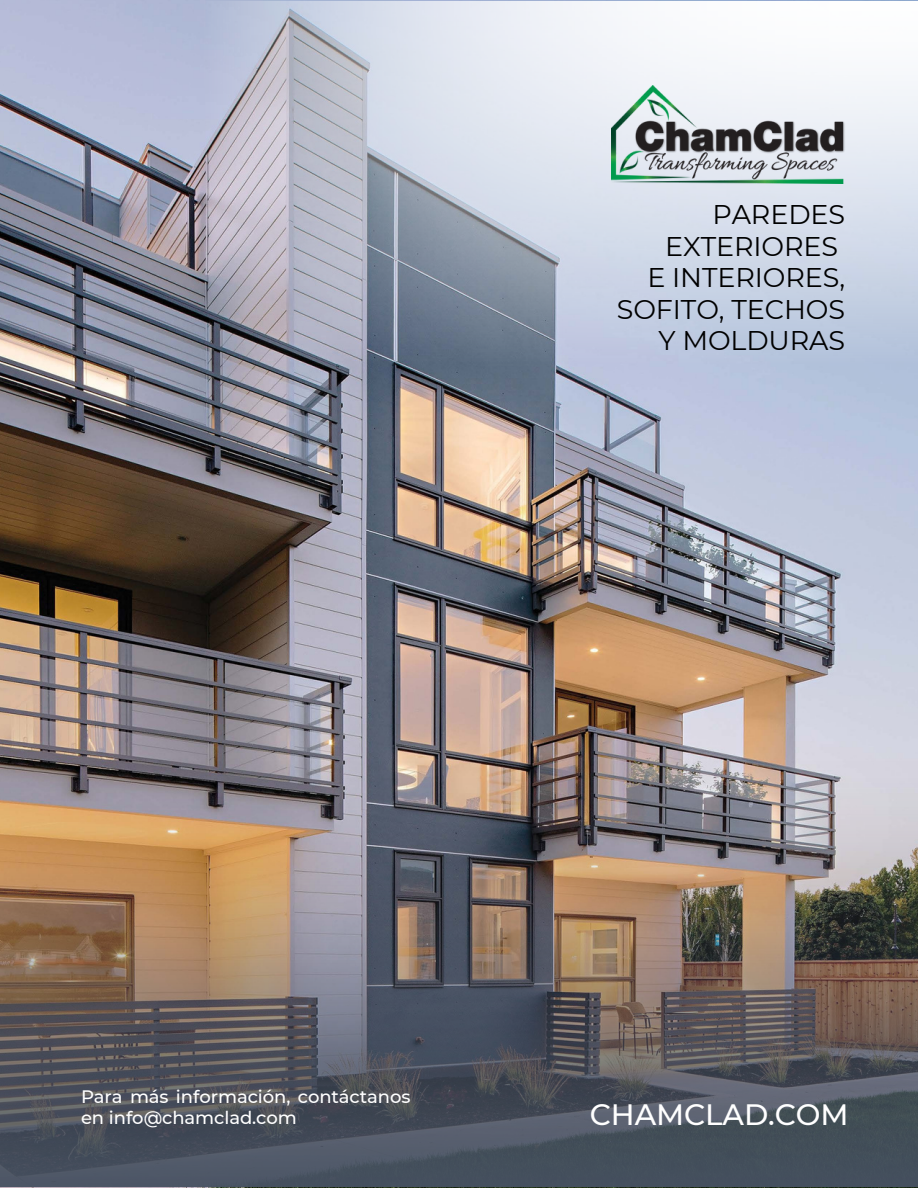
<style>
.page{position:relative;width:918px;height:1188px;background:#fff}
.page>*{position:absolute;margin:0;border:0;box-sizing:border-box;transform-origin:0 0}
.t1{font:500 29.4px "Montserrat";letter-spacing:-.005em;color:#fff}
.t2{font:27px/31.5px "Montserrat";letter-spacing:-.005em;color:#000;text-align:right}
.t3{font:500 18px/21.3px "Montserrat";letter-spacing:-.005em;color:#fff}
</style>
<div class="page">
<img style="left:0;top:0;width:918px;height:1188px">
<img style="left:201px;top:1px;width:717px;height:365px">
<img style="left:0;top:762px;width:918px;height:424px">
<img style="left:611px;top:86px;width:234px;height:98px">
<p class="t2" style="left:617px;top:199px;width:230px">PAREDES<br>EXTERIORES<br>E INTERIORES,<br>SOFITO, TECHOS<br>Y MOLDURAS</p>
<p class="t3" style="left:81px;top:1086px;width:331px">Para más información, contáctanos en info@chamclad.com</p>
<p class="t1" style="left:590px;top:1097px;width:260px">CHAMCLAD.COM</p>
</div>
